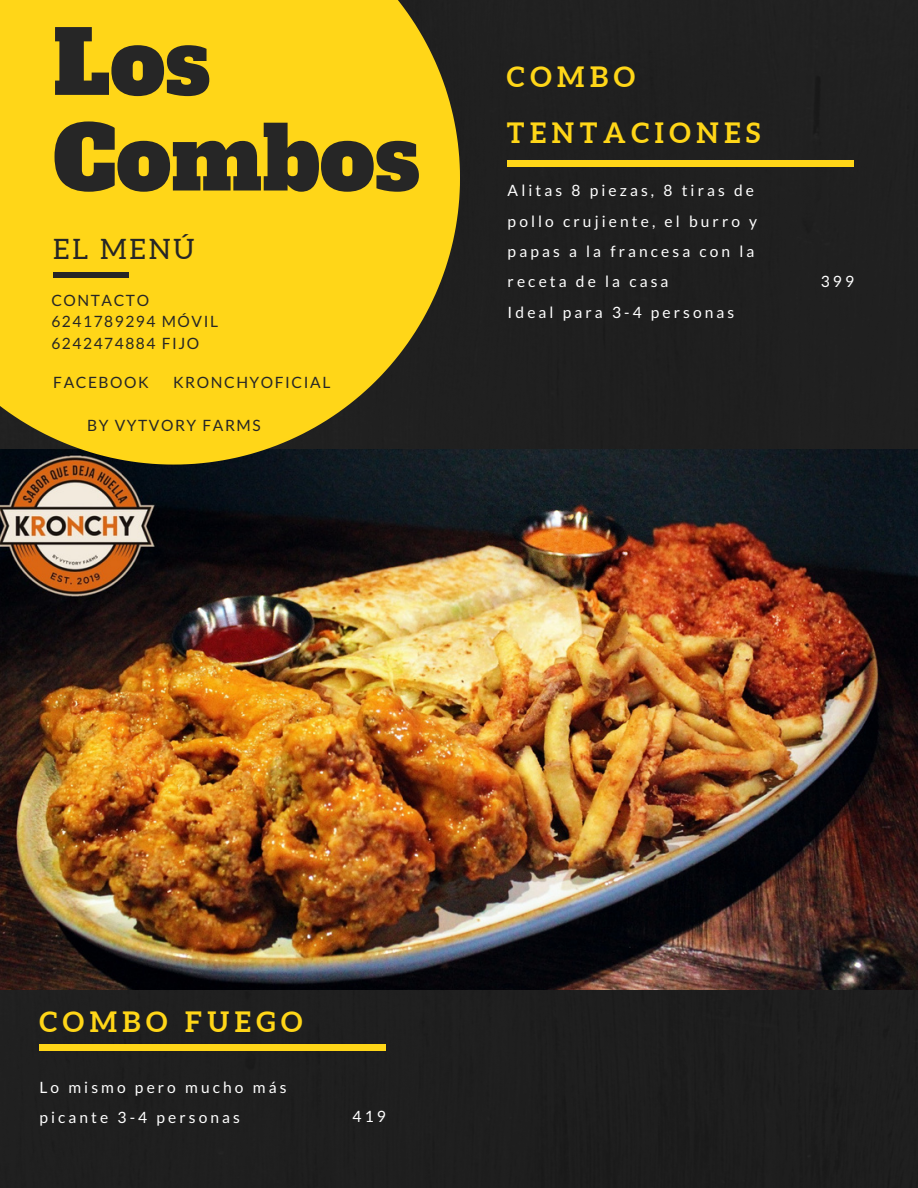
<style>
.page{position:relative;width:918px;height:1188px;background:#1f1f1f}
.page>*{position:absolute;margin:0;border:0;box-sizing:border-box;transform-origin:0 0}
.t1{font:87.15px/95.7px "Alfa Slab One";color:#262626}
.t2{font:700 28.05px/56.2px "Aleo";letter-spacing:.2em;color:#ffd618}
.t3{font:28.05px "Aleo";letter-spacing:.1em;color:#262626}
.t4{font:15.6px/30.3px "Lato";letter-spacing:.2em;color:#fff}
.t5{font:15.6px "Lato";letter-spacing:.1em;color:#262626}
</style>
<div class="page">
<img style="left:0;top:450px;width:918px;height:540px">
<svg style="left:0;top:0;width:460px;height:465px;fill:#ffd618"></svg>
<div style="left:53px;top:272px;width:76px;height:6px;background:#262626"></div>
<div style="left:39px;top:1045px;width:347px;height:5px;background:#ffd618"></div>
<div style="left:507px;top:160px;width:346px;height:6px;background:#ffd618"></div>
<p class="t1" style="left:53px;top:16px;width:368px">Los<br>Combos</p>
<p class="t3" style="left:53px;top:233px;width:143px">EL MENÚ</p>
<p class="t5" style="left:51px;top:291px;width:99px">CONTACTO</p>
<p class="t5" style="left:51px;top:312px;width:168px">6241789294 MÓVIL</p>
<p class="t5" style="left:51px;top:333px;width:149px">6242474884 FIJO</p>
<p class="t5" style="left:53px;top:373px;width:97px">FACEBOOK</p>
<p class="t5" style="left:173px;top:373px;width:159px">KRONCHYOFICIAL</p>
<p class="t5" style="left:87px;top:416px;width:175px">BY VYTVORY FARMS</p>
<p class="t2" style="left:507px;top:48px;width:255px">COMBO<br>TENTACIONES</p>
<p class="t4" style="left:508px;top:175px;width:251px">Alitas 8 piezas, 8 tiras de pollo crujiente, el burro y papas a la francesa con la receta de la casa</p>
<p class="t4" style="left:508px;top:297px;width:228px">Ideal para 3-4 personas</p>
<p class="t4" style="left:821px;top:266px;width:35px">399</p>
<p class="t2" style="left:39px;top:993px;width:265px">COMBO FUEGO</p>
<p class="t4" style="left:39px;top:1071px;width:249px">Lo mismo pero mucho más picante 3-4 personas</p>
<p class="t4" style="left:353px;top:1101px;width:35px">419</p>
</div>
